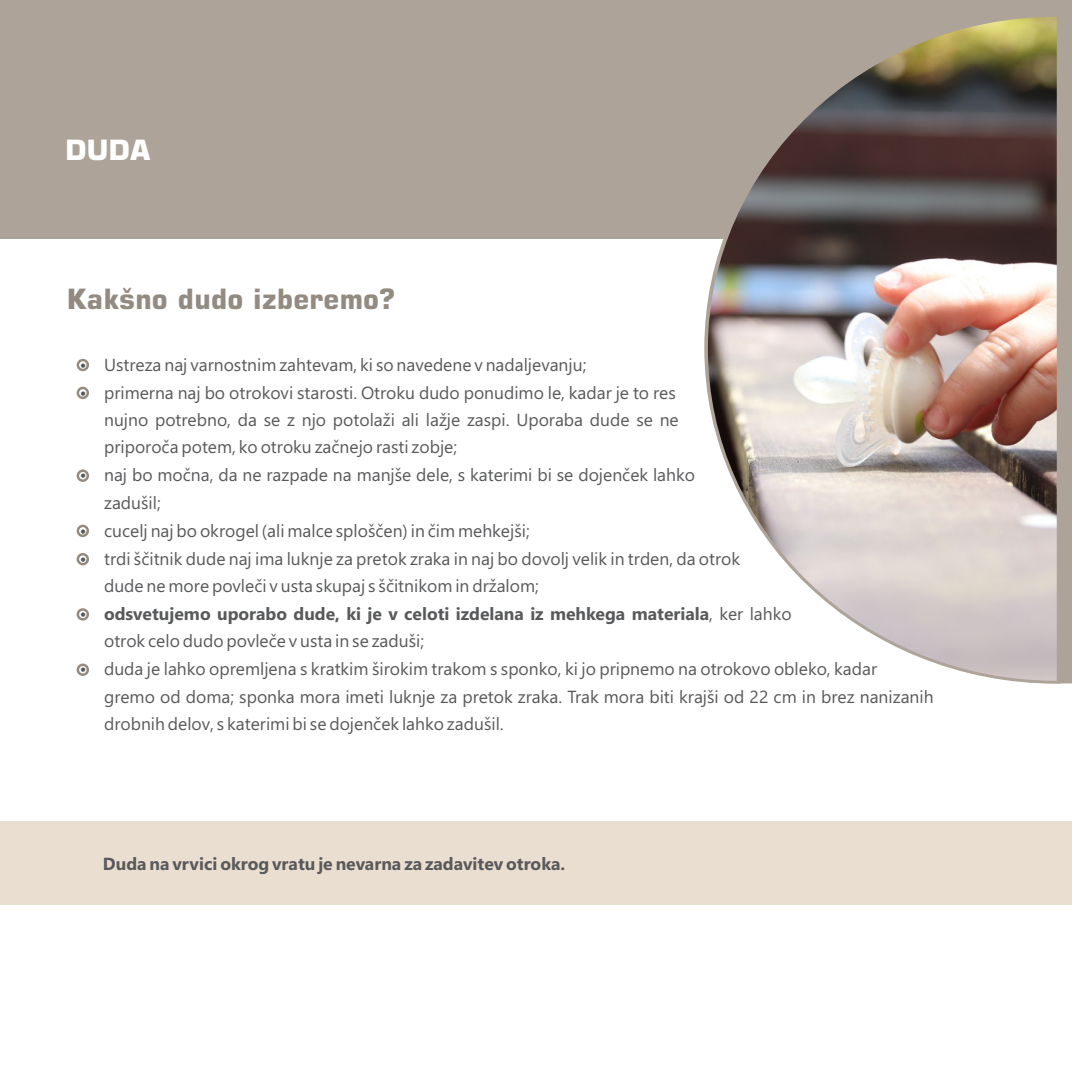
<style>
.page{position:relative;width:1072px;height:1072px;background:#fff}
.page>*{position:absolute;margin:0;border:0;box-sizing:border-box;transform-origin:0 0}
.t1{font:700 28px "Square 721 BT";color:#938b82}
.t2{font:700 28px "Square 721 BT";color:#fff}
.t3{font:17.5px/27.7px "Segoe UI";color:#58595b}
.t4{font:700 17.5px "Segoe UI";color:#58595b}
.s1{font-weight:700}
</style>
<div class="page">
<div style="left:1064px;top:238px;width:7px;height:446px;background:#ada398"></div>
<div style="left:0;top:0;width:1071px;height:238px;background:#ada398"></div>
<div style="left:0;top:821px;width:1071px;height:83px;background:#eaded0"></div>
<svg style="left:700px;top:17px;width:364px;height:667px"></svg>
<img style="left:708px;top:17px;width:348px;height:663px">
<div style="left:77px;top:387px;width:12px;height:12px;border:2px solid #938b82;border-radius:50%"></div>
<div style="left:77px;top:553px;width:12px;height:12px;border:2px solid #938b82;border-radius:50%"></div>
<div style="left:77px;top:608px;width:12px;height:12px;border:2px solid #938b82;border-radius:50%"></div>
<div style="left:77px;top:469px;width:12px;height:13px;border:2px solid #938b82;border-radius:50%"></div>
<div style="left:77px;top:663px;width:12px;height:13px;border:2px solid #938b82;border-radius:50%"></div>
<div style="left:77px;top:359px;width:12px;height:12px;border:2px solid #938b82;border-radius:50%"></div>
<div style="left:77px;top:524px;width:12px;height:13px;border:2px solid #938b82;border-radius:50%"></div>
<h1 class="t2" style="left:65px;top:139px;width:87px">DUDA</h1>
<h1 class="t1" style="left:67px;top:287px;width:330px">Kakšno dudo izberemo?</h1>
<p class="t3" style="left:104px;top:352px;width:831px">Ustreza naj varnostnim zahtevam, ki so navedene v nadaljevanju;<br>primerna naj bo otrokovi starosti. Otroku dudo ponudimo le, kadar je to res<br>nujno potrebno, da se z njo potolaži ali lažje zaspi. Uporaba dude se ne<br>priporoča potem, ko otroku začnejo rasti zobje;<br>naj bo močna, da ne razpade na manjše dele, s katerimi bi se dojenček lahko<br>zadušil;<br>cucelj naj bo okrogel (ali malce sploščen) in čim mehkejši;<br>trdi ščitnik dude naj ima luknje za pretok zraka in naj bo dovolj velik in trden, da otrok<br>dude ne more povleči v usta skupaj s ščitnikom in držalom;<br><span class="s1">odsvetujemo uporabo dude, ki je v celoti izdelana iz mehkega materiala</span>, ker lahko<br>otrok celo dudo povleče v usta in se zaduši;<br>duda je lahko opremljena s kratkim širokim trakom s sponko, ki jo pripnemo na otrokovo obleko, kadar<br>gremo od doma; sponka mora imeti luknje za pretok zraka. Trak mora biti krajši od 22 cm in brez nanizanih drobnih delov, s katerimi bi se dojenček lahko zadušil.</p>
<p class="t4" style="left:103px;top:857px;width:464px">Duda na vrvici okrog vratu je nevarna za zadavitev otroka.</p>
</div>
